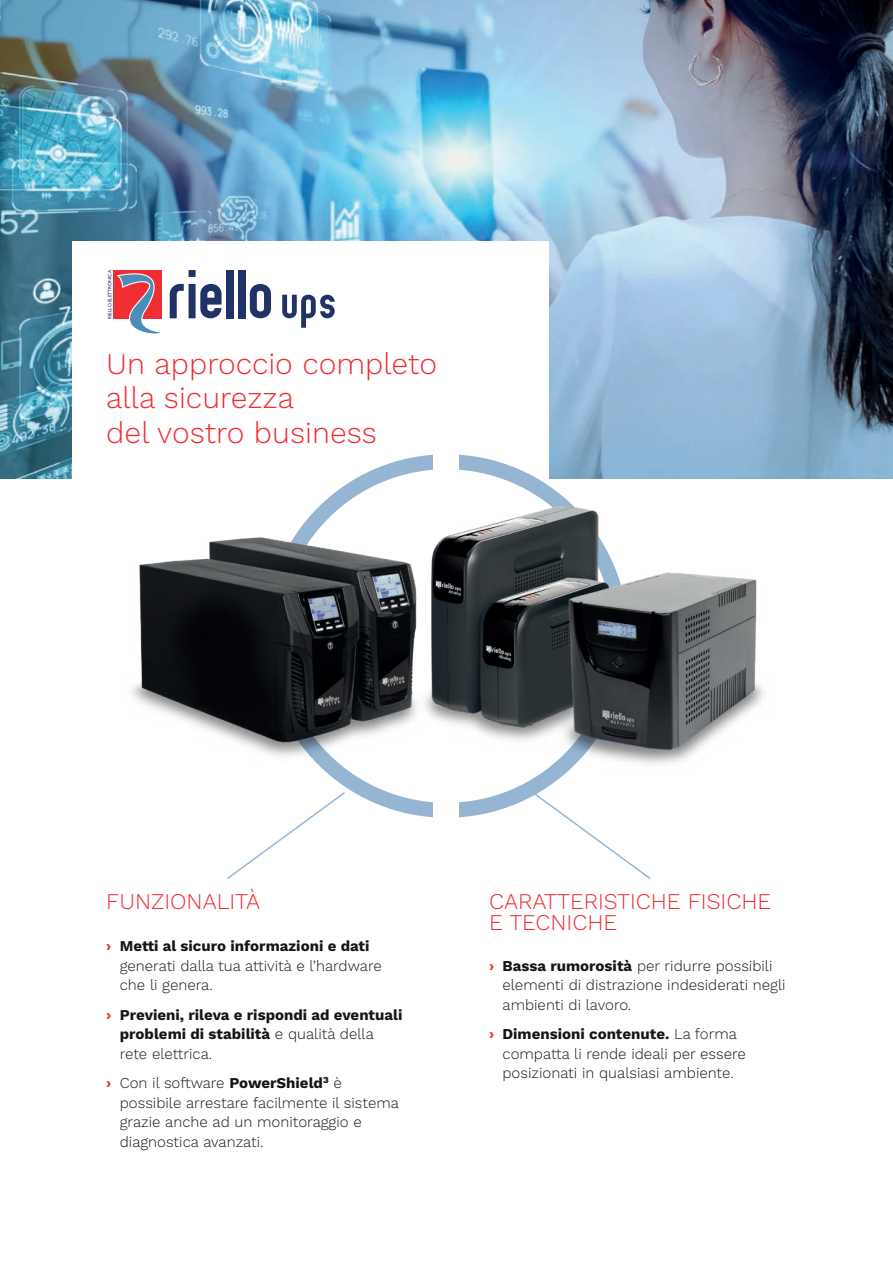
<style>
.page{position:relative;width:893px;height:1263px;background:#fff}
.page>*{position:absolute;margin:0;border:0;box-sizing:border-box;transform-origin:0 0}
.t1{font:300 30px/34.5px "Work Sans";color:#ee2e33}
.t2{font:300 22.5px/21px "Work Sans";color:#ee2e33}
.t3{font:300 15px/19.5px "Work Sans";color:#171419}
.t4{font:700 15px/19.5px "Work Sans";color:#171419}
.t5{font:4.8px "Gill Sans";color:#213266}
.s1{font-weight:700;color:#ee2e33}
.s2{font-weight:700}
.s3{color:#ee2e33}
.s4{font-weight:300}
</style>
<div class="page">
<img style="left:0;top:0;width:893px;height:478px">
<div style="left:72px;top:241px;width:477px;height:298px;background:#fff"></div>
<img style="left:132px;top:501px;width:632px;height:291px">
<svg style="left:225px;top:790px;width:122px;height:89px"></svg>
<svg style="left:531px;top:790px;width:121px;height:89px"></svg>
<svg style="left:282px;top:295px;width:53px;height:33px"></svg>
<svg style="left:170px;top:270px;width:52px;height:48px"></svg>
<div style="left:226px;top:270px;width:7px;height:48px;background:#213266"></div>
<div style="left:238px;top:270px;width:7px;height:48px;background:#213266"></div>
<svg style="left:250px;top:284px;width:21px;height:34px"></svg>
<svg style="left:113px;top:270px;width:49px;height:64px"></svg>
<p class="t5" style="left:107px;top:319px;width:50px;rotate:-90deg">RIELLO ELETTRONICA</p>
<h1 class="t1" style="left:106px;top:347px;width:332px">Un approccio completo alla sicurezza<br>del vostro business</h1>
<h2 class="t2" style="left:106px;top:892px;width:155px">FUNZIONALITÀ</h2>
<p class="t3" style="left:120px;top:937px;width:263px;text-indent:-14px"><span class="s1">›</span> <span class="s2">Metti al sicuro informazioni e dati </span>generati dalla tua attività e l’hardware che li genera.</p>
<p class="t4" style="left:120px;top:1005px;width:284px;text-indent:-14px"><span class="s3">›</span> Previeni, rileva e rispondi ad eventuali problemi di stabilità <span class="s4">e qualità della rete elettrica.</span></p>
<p class="t3" style="left:120px;top:1074px;width:281px;text-indent:-14px"><span class="s1">›</span> Con il software <span class="s2">PowerShield³</span> è possibile arrestare facilmente il sistema grazie anche ad un monitoraggio e diagnostica avanzati.</p>
<h2 class="t2" style="left:489px;top:892px;width:284px">CARATTERISTICHE FISICHE<br>E TECNICHE</h2>
<p class="t3" style="left:502px;top:956px;width:285px;text-indent:-14px"><span class="s1">›</span> <span class="s2">Bassa rumorosità</span> per ridurre possibili elementi di distrazione indesiderati negli ambienti di lavoro.</p>
<p class="t3" style="left:502px;top:1025px;width:245px;text-indent:-14px"><span class="s1">›</span> <span class="s2">Dimensioni contenute.</span> La forma compatta li rende ideali per essere posizionati in qualsiasi ambiente.</p>
</div>
